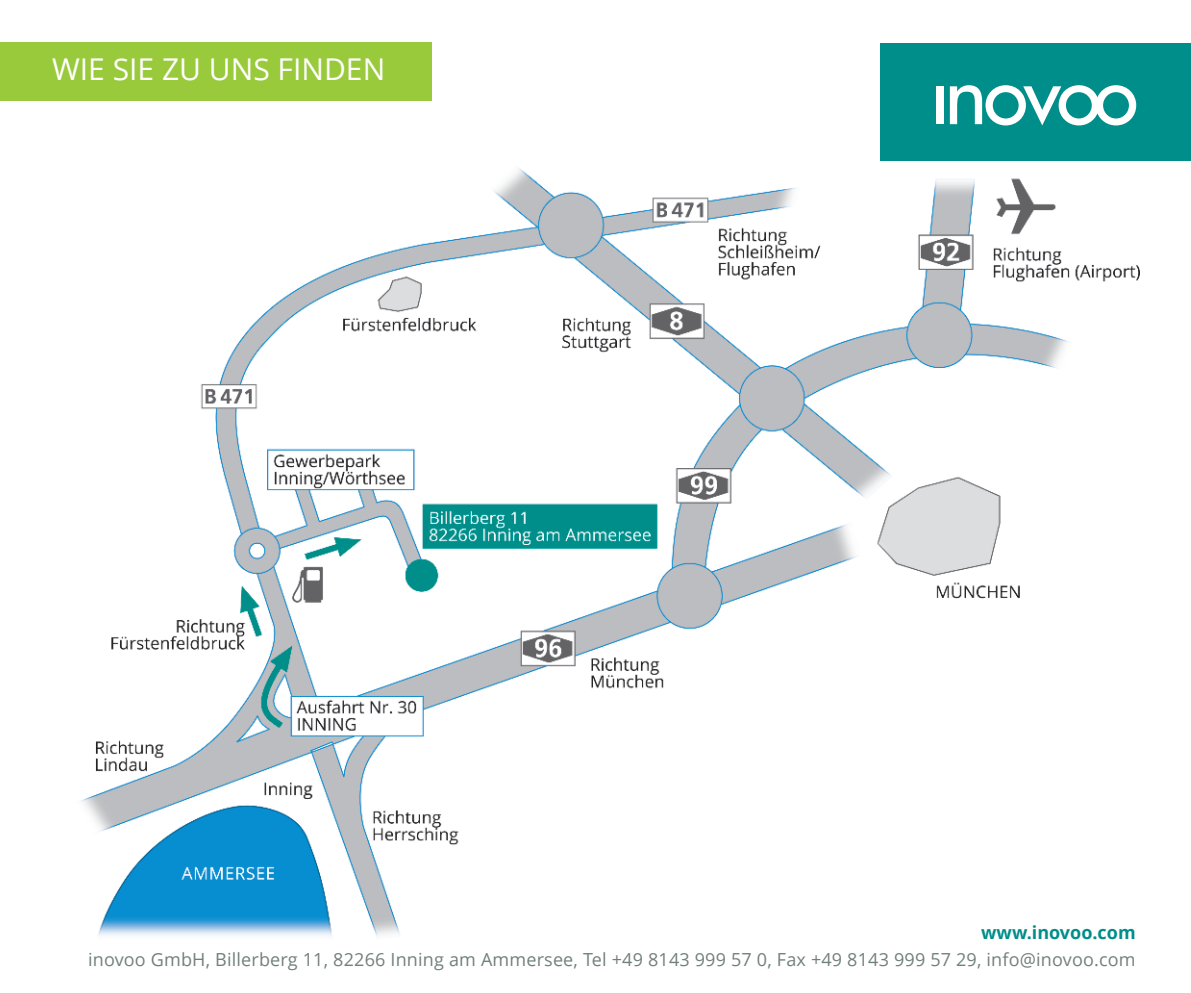
<style>
.page{position:relative;width:1191px;height:993px;background:#fff}
.page>*{position:absolute;margin:0;border:0;box-sizing:border-box;transform-origin:0 0}
.t1{font:30px "Open Sans";color:#fff}
.t2{font:18px "Open Sans";letter-spacing:.01em;color:#71807c}
.t3{font:700 18px "Open Sans";color:#008e8a}
</style>
<div class="page">
<img style="left:79px;top:167px;width:1060px;height:771px">
<div style="left:880px;top:43px;width:311px;height:118px;background:#008e8a"></div>
<div style="left:936px;top:86px;width:7px;height:38px;background:#fff"></div>
<svg style="left:950px;top:85px;width:186px;height:40px"></svg>
<div style="left:0;top:42px;width:431px;height:58px;background:#99ca3b"></div>
<h1 class="t1" style="left:52px;top:48px;width:335px">wie sie zu uns finden</h1>
<p class="t3" style="left:981px;top:919px;width:156px">www.inovoo.com</p>
<p class="t2" style="left:88px;top:946px;width:1049px">inovoo GmbH, Billerberg 11, 82266 inning am Ammersee, Tel +49 8143 999 57 0, fax +49 8143 999 57 29, info@inovoo.com</p>
</div>
